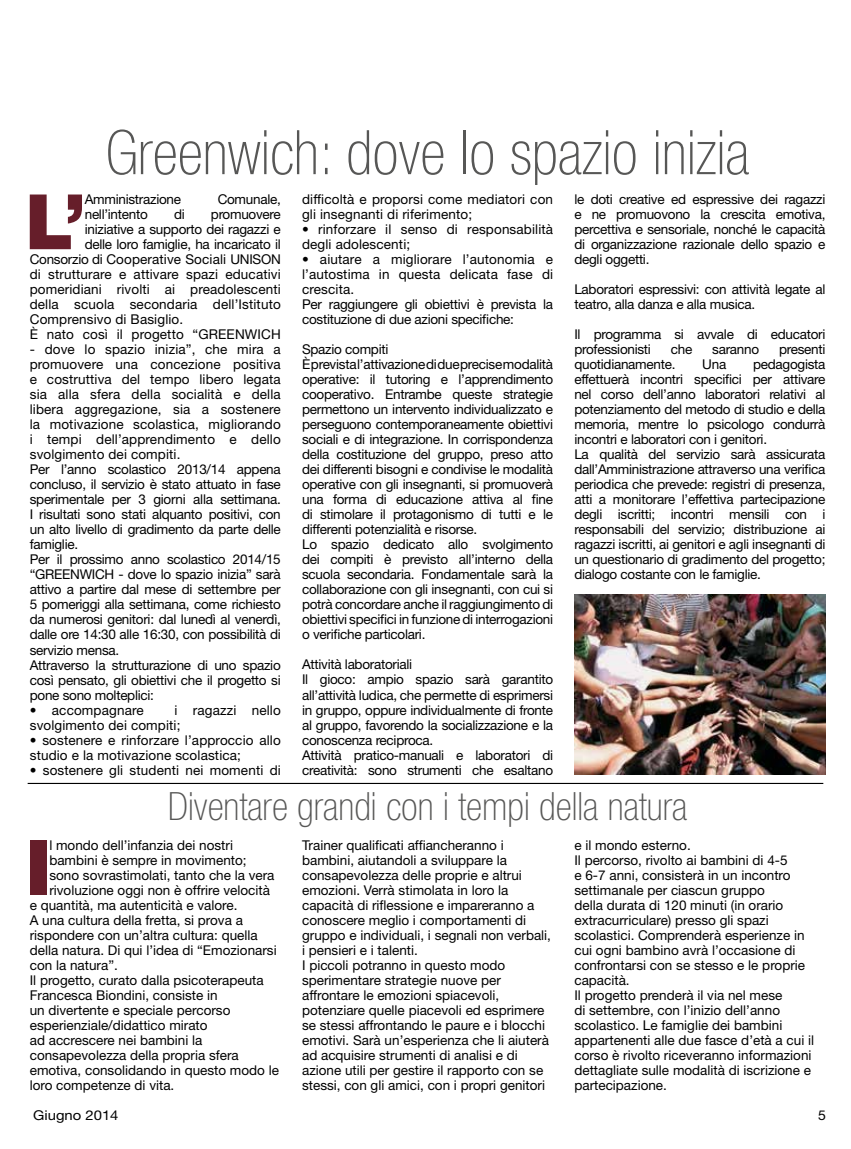
<style>
.page{position:relative;width:851px;height:1149px;background:#fff}
.page>*{position:absolute;margin:0;border:0;box-sizing:border-box;transform-origin:0 0}
.t1{font:900 76.5px "Helvetica Neue LT Std";color:#661e2a}
.t2{font:100 condensed 61.5px "Helvetica Neue LT Std";color:#575756}
.t3{font:100 condensed 39px "Helvetica Neue LT Std";color:#575756}
.t4{font:13.5px/15px "Helvetica Neue LT Std";letter-spacing:-.02em;color:#000}
.t5{font:13.5px/15px "Helvetica Neue LT Std";color:#000}
.t6{font:13.5px/15px "Helvetica Neue LT Std";letter-spacing:.01em;color:#000}
.t7{font:13.5px "Helvetica Neue LT Std";color:#000;scale:1.1 1}
.t8{font:13.5px "Helvetica Neue LT Std";letter-spacing:-.02em;color:#000;scale:1.04 1}
</style>
<div class="page">
<hr style="left:28px;top:782px;width:795px;height:1px;background:#000">
<img style="left:574px;top:594px;width:251px;height:180px">
<h2 class="t2" style="left:106px;top:118px;width:645px">Greenwich: dove lo spazio inizia</h2>
<h1 class="t1" style="left:25px;top:176px;width:62px">L’</h1>
<p class="t4" style="left:85px;top:192px;width:98px">Amministrazione</p>
<p class="t4" style="left:218px;top:192px;width:65px">Comunale,</p>
<p class="t4" style="left:85px;top:207px;width:65px">nell’intento</p>
<p class="t4" style="left:174px;top:207px;width:12px">di</p>
<p class="t4" style="left:211px;top:207px;width:71px">promuovere</p>
<p class="t4" style="left:85px;top:222px;width:197px">iniziative a supporto dei ragazzi e</p>
<p class="t4" style="left:85px;top:237px;width:197px">delle loro famiglie, ha incaricato il</p>
<p class="t6" style="left:30px;top:252px;width:252px">Consorzio di Cooperative Sociali UNISON</p>
<p class="t6" style="left:30px;top:267px;width:252px">di strutturare e attivare spazi educativi</p>
<p class="t6" style="left:30px;top:282px;width:252px">pomeridiani rivolti ai preadolescenti</p>
<p class="t6" style="left:30px;top:297px;width:252px">della scuola secondaria dell’Istituto</p>
<p class="t6" style="left:30px;top:312px;width:155px">Comprensivo di Basiglio.</p>
<p class="t6" style="left:30px;top:327px;width:252px">È nato così il progetto “GREENWICH</p>
<p class="t4" style="left:30px;top:342px;width:252px">- dove lo spazio inizia”, che mira a promuovere una concezione positiva e costruttiva del tempo libero legata sia alla sfera della socialità e della libera aggregazione, sia a sostenere la motivazione scolastica, migliorando i tempi dell’apprendimento e dello svolgimento dei compiti.<br>Per l’anno scolastico 2013/14 appena concluso, il servizio è stato attuato in fase sperimentale per 3 giorni alla settimana.<br>I risultati sono stati alquanto positivi, con un alto livello di gradimento da parte delle famiglie.<br>Per il prossimo anno scolastico 2014/15 “GREENWICH - dove lo spazio inizia” sarà attivo a partire dal mese di settembre per 5 pomeriggi alla settimana, come richiesto da numerosi genitori: dal lunedì al venerdì, dalle ore 14:30 alle 16:30, con possibilità di servizio mensa.<br>Attraverso la strutturazione di uno spazio così pensato, gli obiettivi che il progetto si pone sono molteplici:</p>
<p class="t6" style="left:30px;top:701px;width:115px">• accompagnare</p>
<p class="t6" style="left:30px;top:701px;width:252px;text-indent:145px">i ragazzi nello svolgimento dei compiti;</p>
<p class="t6" style="left:30px;top:731px;width:252px">• sostenere e rinforzare l’approccio allo studio e la motivazione scolastica;</p>
<p class="t6" style="left:30px;top:761px;width:252px">• sostenere gli studenti nei momenti di</p>
<p class="t6" style="left:302px;top:191px;width:252px">difficoltà e proporsi come mediatori con gli insegnanti di riferimento;</p>
<p class="t6" style="left:302px;top:221px;width:252px">• rinforzare il senso di responsabilità degli adolescenti;</p>
<p class="t4" style="left:302px;top:251px;width:252px">• aiutare a migliorare l’autonomia e l’autostima in questa delicata fase di crescita.<br>Per raggiungere gli obiettivi è prevista la costituzione di due azioni specifiche:</p>
<p class="t4" style="left:302px;top:341px;width:252px">Spazio compiti<br>È prevista l’attivazione di due precise modalità operative: il tutoring e l’apprendimento cooperativo. Entrambe queste strategie permettono un intervento individualizzato e perseguono contemporaneamente obiettivi sociali e di integrazione. In corrispondenza della costituzione del gruppo, preso atto dei differenti bisogni e condivise le modalità operative con gli insegnanti, si promuoverà una forma di educazione attiva al fine di stimolare il protagonismo di tutti e le differenti potenzialità e risorse.<br>Lo spazio dedicato allo svolgimento dei compiti è previsto all’interno della scuola secondaria. Fondamentale sarà la collaborazione con gli insegnanti, con cui si potrà concordare anche il raggiungimento di obiettivi specifici in funzione di interrogazioni o verifiche particolari.</p>
<p class="t4" style="left:302px;top:656px;width:252px">Attività laboratoriali<br>Il gioco: ampio spazio sarà garantito all’attività ludica, che permette di esprimersi in gruppo, oppure individualmente di fronte al gruppo, favorendo la socializzazione e la conoscenza reciproca.<br>Attività pratico-manuali e laboratori di creatività: sono strumenti che esaltano</p>
<p class="t4" style="left:574px;top:192px;width:252px;text-align:justify">le doti creative ed espressive dei ragazzi e ne promuovono la crescita emotiva, percettiva e sensoriale, nonché le capacità di organizzazione razionale dello spazio e degli oggetti.</p>
<p class="t4" style="left:574px;top:282px;width:252px">Laboratori espressivi: con attività legate al teatro, alla danza e alla musica.</p>
<p class="t4" style="left:574px;top:327px;width:252px">Il programma si avvale di educatori professionisti</p>
<p class="t4" style="left:670px;top:342px;width:23px">che</p>
<p class="t4" style="left:712px;top:342px;width:48px">saranno</p>
<p class="t4" style="left:779px;top:342px;width:48px">presenti</p>
<p class="t4" style="left:574px;top:357px;width:102px">quotidianamente.</p>
<p class="t4" style="left:702px;top:357px;width:25px">Una</p>
<p class="t4" style="left:574px;top:357px;width:252px;text-indent:179px">pedagogista effettuerà incontri specifici per attivare nel corso dell’anno laboratori relativi al potenziamento del metodo di studio e della memoria, mentre lo psicologo condurrà incontri e laboratori con i genitori.<br>La qualità del servizio sarà assicurata dall’Amministrazione attraverso una verifica periodica che prevede: registri di presenza, atti a monitorare l’effettiva partecipazione degli iscritti; incontri mensili con i responsabili del servizio; distribuzione ai ragazzi iscritti, ai genitori e agli insegnanti di un questionario di gradimento del progetto; dialogo costante con le famiglie.</p>
<h3 class="t3" style="left:168px;top:783px;width:521px">Diventare grandi con i tempi della natura</h3>
<h1 class="t1" style="left:25px;top:821px;width:27px">I</h1>
<p class="t5" style="left:49px;top:837px;width:185px">l mondo dell’infanzia dei nostri</p>
<p class="t5" style="left:49px;top:852px;width:199px">bambini è sempre in movimento;</p>
<p class="t5" style="left:49px;top:867px;width:227px">sono sovrastimolati, tanto che la vera</p>
<p class="t5" style="left:49px;top:882px;width:222px">rivoluzione oggi non è offrire velocità</p>
<p class="t5" style="left:30px;top:897px;width:209px">e quantità, ma autenticità e valore.</p>
<p class="t5" style="left:30px;top:912px;width:215px">A una cultura della fretta, si prova a</p>
<p class="t5" style="left:30px;top:927px;width:229px">rispondere con un’altra cultura: quella</p>
<p class="t5" style="left:30px;top:942px;width:248px">della natura. Di qui l’idea di “Emozionarsi</p>
<p class="t5" style="left:30px;top:957px;width:90px">con la natura”.</p>
<p class="t5" style="left:30px;top:972px;width:235px">Il progetto, curato dalla psicoterapeuta</p>
<p class="t5" style="left:30px;top:987px;width:189px">Francesca Biondini, consiste in</p>
<p class="t5" style="left:30px;top:1002px;width:202px">un divertente e speciale percorso</p>
<p class="t5" style="left:30px;top:1017px;width:179px">esperienziale/didattico mirato</p>
<p class="t5" style="left:30px;top:1031px;width:174px">ad accrescere nei bambini la</p>
<p class="t5" style="left:30px;top:1046px;width:210px">consapevolezza della propria sfera</p>
<p class="t5" style="left:30px;top:1061px;width:251px">emotiva, consolidando in questo modo le</p>
<p class="t5" style="left:30px;top:1076px;width:146px">loro competenze di vita.</p>
<p class="t5" style="left:302px;top:836px;width:250px">Trainer qualificati affiancheranno i bambini, aiutandoli a sviluppare la consapevolezza delle proprie e altrui emozioni. Verrà stimolata in loro la capacità di riflessione e impareranno a conoscere meglio i comportamenti di gruppo e individuali, i segnali non verbali, i pensieri e i talenti.<br>I piccoli potranno in questo modo sperimentare strategie nuove per affrontare le emozioni spiacevoli, potenziare quelle piacevoli ed esprimere se stessi affrontando le paure e i blocchi emotivi. Sarà un’esperienza che li aiuterà ad acquisire strumenti di analisi e di azione utili per gestire il rapporto con se stessi, con gli amici, con i propri genitori</p>
<p class="t5" style="left:574px;top:836px;width:241px">e il mondo esterno.<br>Il percorso, rivolto ai bambini di 4-5<br>e 6-7 anni, consisterà in un incontro settimanale per ciascun gruppo<br>della durata di 120 minuti (in orario extracurriculare) presso gli spazi scolastici. Comprenderà esperienze in cui ogni bambino avrà l’occasione di confrontarsi con se stesso e le proprie capacità.<br>Il progetto prenderà il via nel mese<br>di settembre, con l’inizio dell’anno scolastico. Le famiglie dei bambini appartenenti alle due fasce d’età a cui il corso è rivolto riceveranno informazioni dettagliate sulle modalità di iscrizione e partecipazione.</p>
<p class="t7" style="left:33px;top:1106px;width:79px">Giugno 2014</p>
<p class="t8" style="left:818px;top:1106px;width:9px">5</p>
</div>
